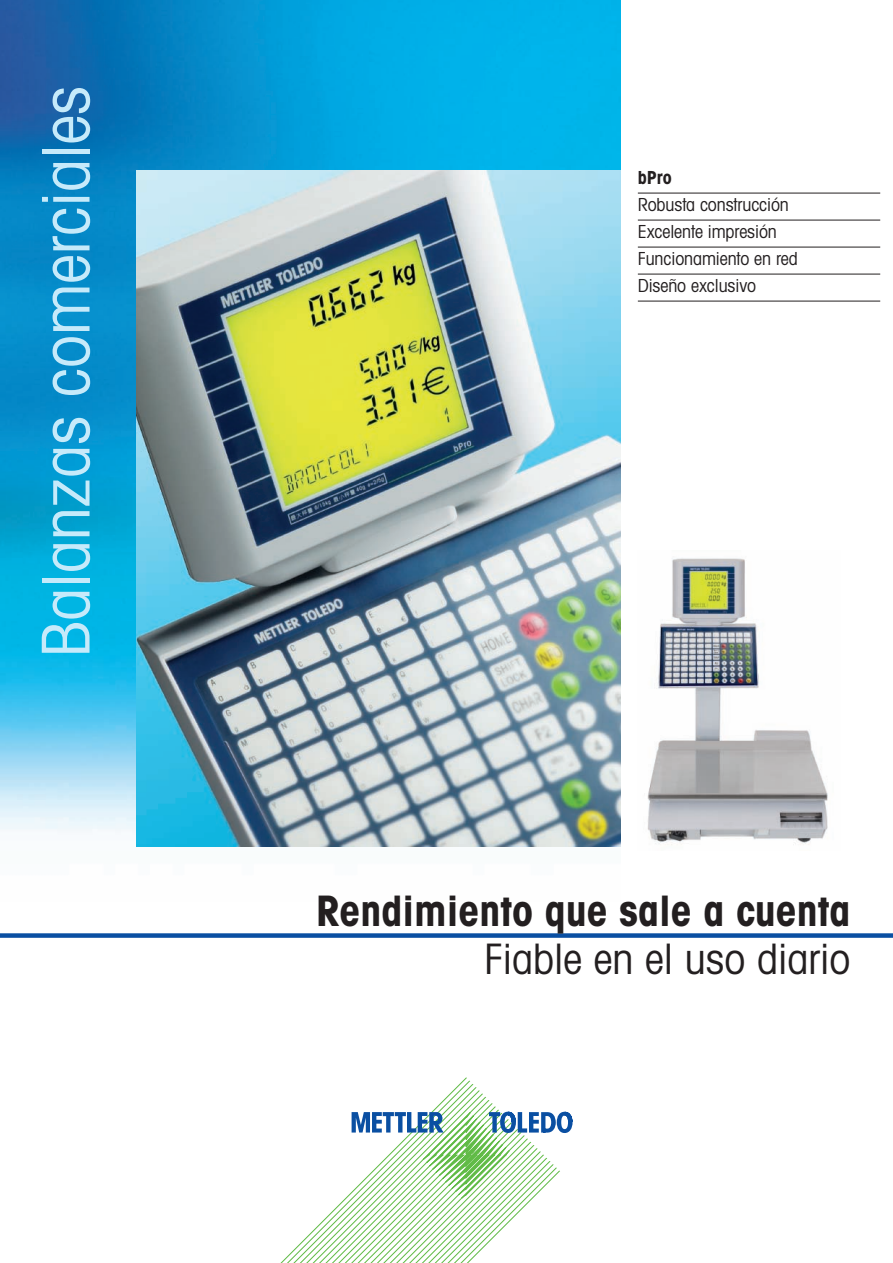
<style>
.page{position:relative;width:893px;height:1263px;background:#fff}
.page>*{position:absolute;margin:0;border:0;box-sizing:border-box;transform-origin:0 0}
.t1{font:condensed 66px "Avant Garde";color:#c6eafa}
.t2{font:700 condensed 42px "Avant Garde";color:#231f20}
.t3{font:condensed 42px "Avant Garde";color:#231f20}
.t4{font:condensed 18px/27px "Avant Garde";letter-spacing:-.005em;color:#231f20}
.t5{font:700 condensed 18px "Avant Garde";color:#231f20}
</style>
<div class="page">
<img style="left:0;top:0;width:621px;height:847px">
<div style="left:0;top:933px;width:893px;height:5px;background:#0a4fa2"></div>
<svg style="left:284px;top:1077px;width:249px;height:186px"></svg>
<svg style="left:352px;top:1111px;width:221px;height:87px"></svg>
<hr style="left:638px;top:193px;width:242px;height:1px;background:#231f20">
<hr style="left:638px;top:220px;width:242px;height:1px;background:#231f20">
<hr style="left:638px;top:247px;width:242px;height:1px;background:#231f20">
<hr style="left:638px;top:274px;width:242px;height:1px;background:#231f20">
<hr style="left:638px;top:301px;width:242px;height:1px;background:#231f20">
<img style="left:136px;top:170px;width:485px;height:676px">
<img style="left:647px;top:558px;width:181px;height:287px">
<h1 class="t1" style="left:42px;top:657px;width:573px;rotate:-90deg">Balanzas comerciales</h1>
<p class="t5" style="left:638px;top:171px;width:35px">bPro</p>
<p class="t4" style="left:638px;top:193px;width:161px">Robusta construcción<br>Excelente impresión<br>Funcionamiento en red<br>Diseño exclusivo</p>
<h2 class="t2" style="left:316px;top:896px;width:536px">Rendimiento que sale a cuenta</h2>
<h2 class="t3" style="left:484px;top:944px;width:368px">Fiable en el uso diario</h2>
</div>
